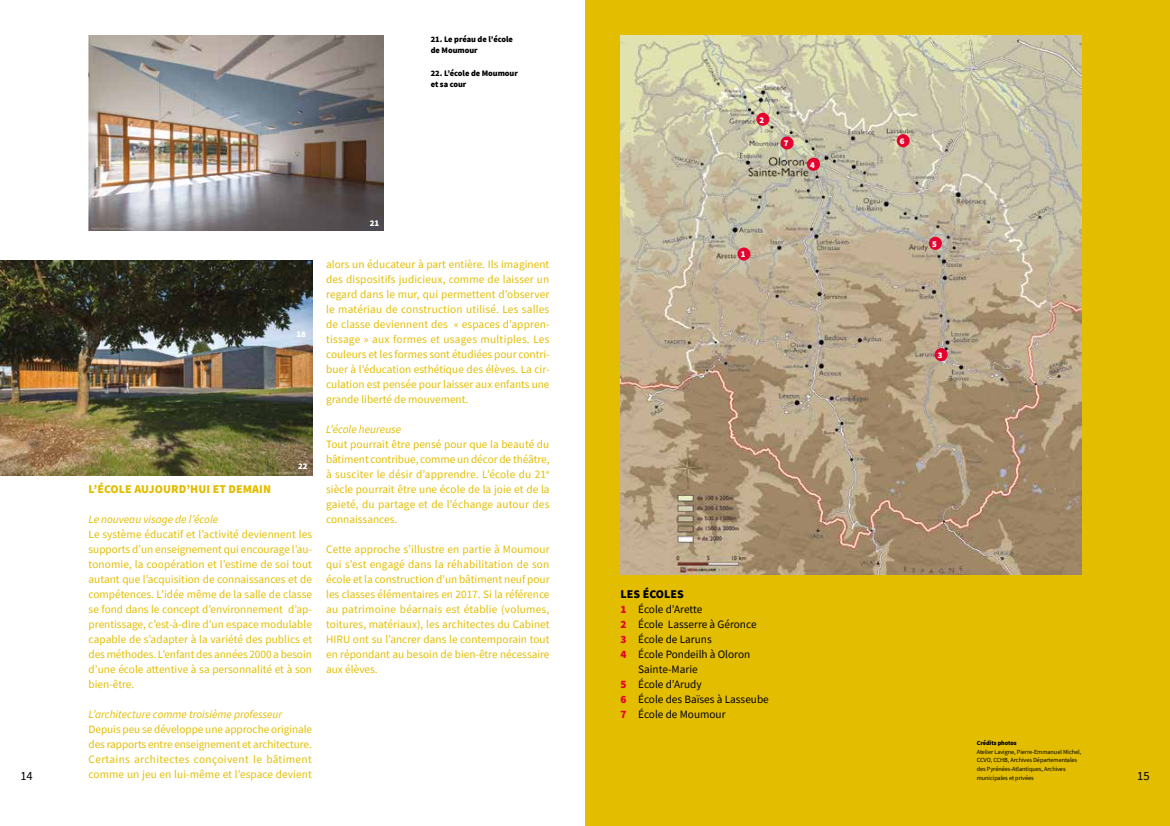
<style>
.page{position:relative;width:1170px;height:826px;background:#fff}
.page>*{position:absolute;margin:0;border:0;box-sizing:border-box;transform-origin:0 0}
.t1{font:12.5px "Source Sans Pro";color:#000}
.t2{font:900 11.88px "Source Sans Pro";letter-spacing:.005em;color:#e3bd00}
.t3{font:900 11.88px "Source Sans Pro";letter-spacing:.005em;color:#000}
.t4{font:11.25px/15px "Source Sans Pro";color:#e3bd00;text-align:justify}
.t5{font:11.25px "Source Sans Pro";color:#000}
.t6{font:italic 11.25px "Source Sans Pro";color:#e3bd00}
.t7{font:900 8.75px "Source Sans Pro";color:#fff}
.t8{font:900 8.38px/11.2px "Source Sans Pro";letter-spacing:-.005em;color:#000}
.t9{font:6.25px/8.8px "Source Sans Pro";letter-spacing:-.01em;color:#000}
.t10{font:900 6.25px "Source Sans Pro";letter-spacing:-.01em;color:#000}
.s1{font-weight:900;color:#e4032e}
</style>
<div class="page">
<img style="left:89px;top:35px;width:295px;height:195px">
<img style="left:0;top:260px;width:312px;height:215px">
<div style="left:585px;top:0;width:584px;height:826px;background:#e3bd00"></div>
<img style="left:620px;top:35px;width:461px;height:539px">
<div style="left:806px;top:158px;width:13px;height:13px;background:#e4032e;border-radius:50%"></div>
<div style="left:928px;top:237px;width:13px;height:13px;background:#e4032e;border-radius:50%"></div>
<div style="left:896px;top:134px;width:13px;height:13px;background:#e4032e;border-radius:50%"></div>
<div style="left:780px;top:136px;width:13px;height:13px;background:#e4032e;border-radius:50%"></div>
<div style="left:934px;top:348px;width:13px;height:13px;background:#e4032e;border-radius:50%"></div>
<div style="left:756px;top:113px;width:13px;height:13px;background:#e4032e;border-radius:50%"></div>
<div style="left:737px;top:247px;width:13px;height:13px;background:#e4032e;border-radius:50%"></div>
<p class="t8" style="left:431px;top:33px;width:84px">21. Le préau de l’école de Moumour</p>
<p class="t8" style="left:431px;top:67px;width:89px">22. L’école de Moumour et sa cour</p>
<p class="t7" style="left:370px;top:217px;width:11px">21</p>
<p class="t7" style="left:759px;top:114px;width:6px">2</p>
<p class="t7" style="left:783px;top:137px;width:6px">7</p>
<p class="t7" style="left:899px;top:135px;width:6px">6</p>
<p class="t7" style="left:810px;top:159px;width:6px">4</p>
<p class="t7" style="left:932px;top:238px;width:6px">5</p>
<p class="t7" style="left:740px;top:248px;width:6px">1</p>
<p class="t4" style="left:326px;top:257px;width:225px">alors un éducateur à part entière. Ils imaginent des dispositifs judicieux, comme de laisser un regard dans le mur, qui permettent d’observer le matériau de construction utilisé. Les salles de classe deviennent des « espaces d’appren&shy;tissage » aux formes et usages multiples. Les couleurs et les formes sont étudiées pour contri&shy;buer à l’éducation esthétique des élèves. La cir&shy;culation est pensée pour laisser aux enfants une grande liberté de mouvement.</p>
<p class="t6" style="left:326px;top:422px;width:77px">L’école heureuse</p>
<p class="t4" style="left:326px;top:437px;width:225px">Tout pourrait être pensé pour que la beauté du bâtiment contribue, comme un décor de théâtre, à susciter le désir d’apprendre. L’école du 21<sup>e </sup>siècle pourrait être une école de la joie et de la gaieté, du partage et de l’échange autour des connaissances.</p>
<p class="t4" style="left:326px;top:542px;width:225px">Cette approche s’illustre en partie à Moumour qui s’est engagé dans la réhabilitation de son école et la construction d’un bâtiment neuf pour les classes élémentaires en 2017. Si la référence au patrimoine béarnais est établie (volumes, toitures, matériaux), les architectes du Cabinet HIRU ont su l’ancrer dans le contemporain tout en répondant au besoin de bien-être nécessaire aux élèves.</p>
<p class="t7" style="left:296px;top:328px;width:11px">18</p>
<p class="t7" style="left:937px;top:349px;width:6px">3</p>
<p class="t7" style="left:298px;top:460px;width:11px">22</p>
<p class="t2" style="left:89px;top:481px;width:184px">L’ÉCOLE AUJOURD’HUI ET DEMAIN</p>
<p class="t6" style="left:89px;top:512px;width:131px">Le nouveau visage de l’école</p>
<p class="t4" style="left:89px;top:527px;width:225px">Le système éducatif et l’activité deviennent les supports d’un enseignement qui encourage l’au&shy;tonomie, la coopération et l’estime de soi tout autant que l’acquisition de connaissances et de compétences. L’idée même de la salle de classe se fond dans le concept d’environnement d’ap&shy;prentissage, c’est-à-dire d’un espace modulable capable de s’adapter à la variété des publics et des méthodes. L’enfant des années 2000 a besoin d’une école attentive à sa personnalité et à son bien-être.</p>
<p class="t6" style="left:89px;top:707px;width:195px">L’architecture comme troisième professeur</p>
<p class="t4" style="left:89px;top:722px;width:225px">Depuis peu se développe une approche originale des rapports entre enseignement et architecture.<br>Certains architectes conçoivent le bâtiment comme un jeu en lui-même et l’espace devient</p>
<p class="t3" style="left:620px;top:586px;width:65px">LES ÉCOLES</p>
<p class="t5" style="left:620px;top:602px;width:83px"><span class="s1">1</span> École d’Arette</p>
<p class="t5" style="left:620px;top:617px;width:138px"><span class="s1">2</span> École Lasserre à Géronce</p>
<p class="t5" style="left:620px;top:632px;width:93px"><span class="s1">3</span> École de Laruns</p>
<p class="t5" style="left:620px;top:647px;width:131px"><span class="s1">4</span> École Pondeilh à Oloron</p>
<p class="t5" style="left:638px;top:662px;width:61px">Sainte-Marie</p>
<p class="t5" style="left:620px;top:677px;width:83px"><span class="s1">5</span> École d’Arudy</p>
<p class="t5" style="left:620px;top:692px;width:150px"><span class="s1">6</span> École des Baïses à Lasseube</p>
<p class="t5" style="left:620px;top:707px;width:107px"><span class="s1">7</span> École de Moumour</p>
<p class="t10" style="left:976px;top:738px;width:41px">Crédits photos</p>
<p class="t9" style="left:976px;top:747px;width:106px">Atelier Lavigne, Pierre-Emmanuel Michel, CCVO, CCHB, Archives Départementales des Pyrénées-Atlantiques, Archives municipales et privées</p>
<p class="t1" style="left:20px;top:767px;width:14px">14</p>
<p class="t1" style="left:1136px;top:767px;width:14px">15</p>
</div>
